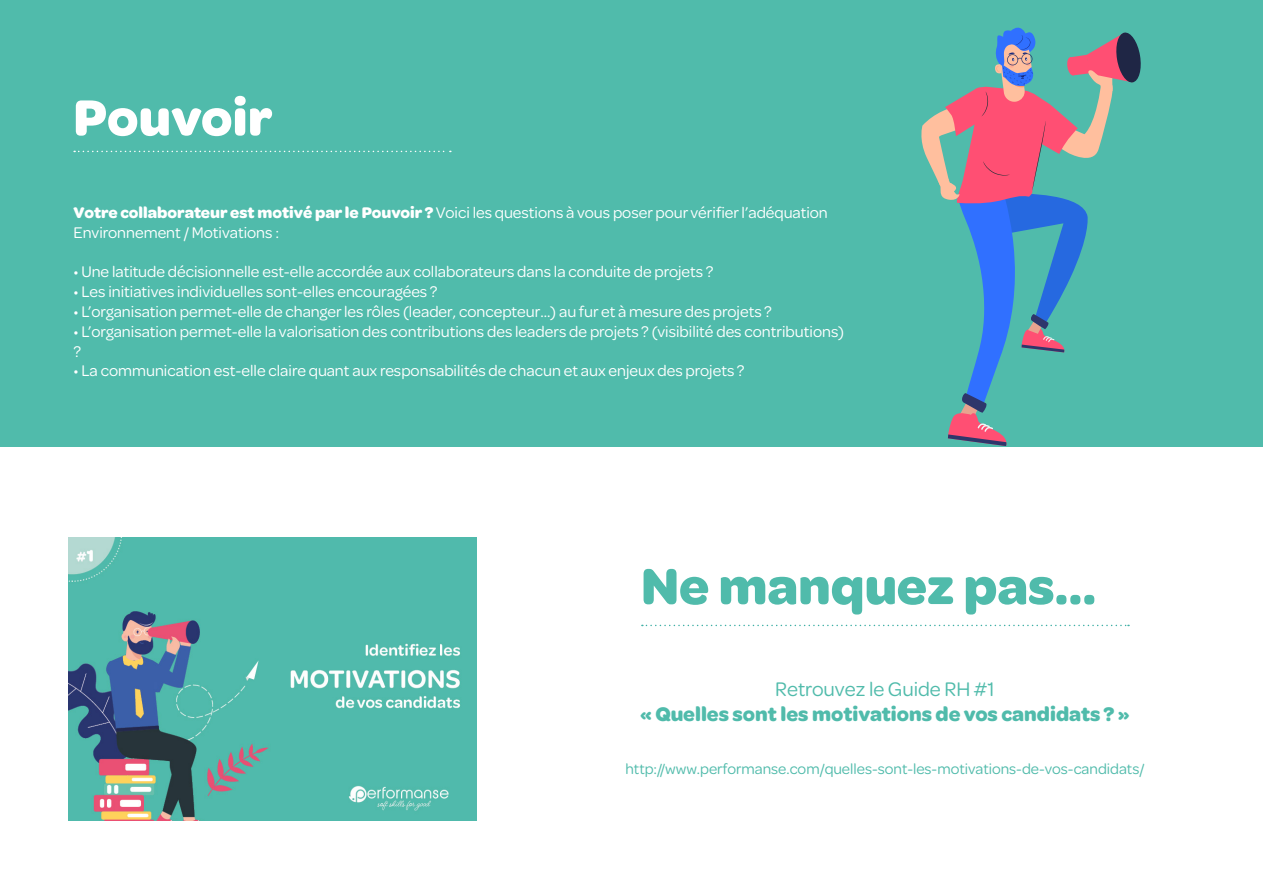
<style>
.page{position:relative;width:1263px;height:893px;background:#fff}
.page>*{position:absolute;margin:0;border:0;box-sizing:border-box;transform-origin:0 0}
.t1{font:700 54px "Omnes";color:#50bbab}
.t2{font:700 54px "Omnes";color:#fff}
.t3{font:700 21px/25.2px "Omnes";color:#50bbab;text-align:center}
.t4{font:16.5px/19.8px "Omnes";color:#fff}
.t5{font:15.75px "Omnes";color:#50bbab}
.s1{font-weight:700}
.s2{font-weight:400}
</style>
<div class="page">
<img style="left:68px;top:538px;width:408px;height:283px">
<div style="left:0;top:0;width:1263px;height:446px;background:#50bbab"></div>
<svg style="left:74px;top:151px;width:377px;height:1px"></svg>
<svg style="left:642px;top:625px;width:487px;height:1px"></svg>
<svg style="left:921px;top:27px;width:220px;height:419px"></svg>
<p class="t2" style="left:73px;top:79px;width:201px">Pouvoir</p>
<p class="t4" style="left:73px;top:202px;width:756px"><span class="s1">Votre collaborateur est motivé par le Pouvoir ?</span> Voici les questions à vous poser pour vérifier l’adéquation<br>Environnement / Motivations :</p>
<p class="t4" style="left:73px;top:261px;width:641px">• Une latitude décisionnelle est-elle accordée aux collaborateurs dans la conduite de projets ?</p>
<p class="t4" style="left:73px;top:281px;width:366px">• Les initiatives individuelles sont-elles encouragées ?</p>
<p class="t4" style="left:73px;top:301px;width:700px">• L’organisation permet-elle de changer les rôles (leader, concepteur...) au fur et à mesure des projets ?</p>
<p class="t4" style="left:73px;top:320px;width:772px">• L’organisation permet-elle la valorisation des contributions des leaders de projets ? (visibilité des contributions) ?</p>
<p class="t4" style="left:73px;top:360px;width:673px">• La communication est-elle claire quant aux responsabilités de chacun et aux enjeux des projets ?</p>
<p class="t1" style="left:641px;top:548px;width:457px">Ne manquez pas...</p>
<p class="t3" style="left:640px;top:675px;width:491px"><span class="s2">Retrouvez le Guide RH #1<br></span>« Quelles sont les motivations de vos candidats ? »</p>
<p class="t5" style="left:625px;top:758px;width:521px">http://www.performanse.com/quelles-sont-les-motivations-de-vos-candidats/</p>
</div>
